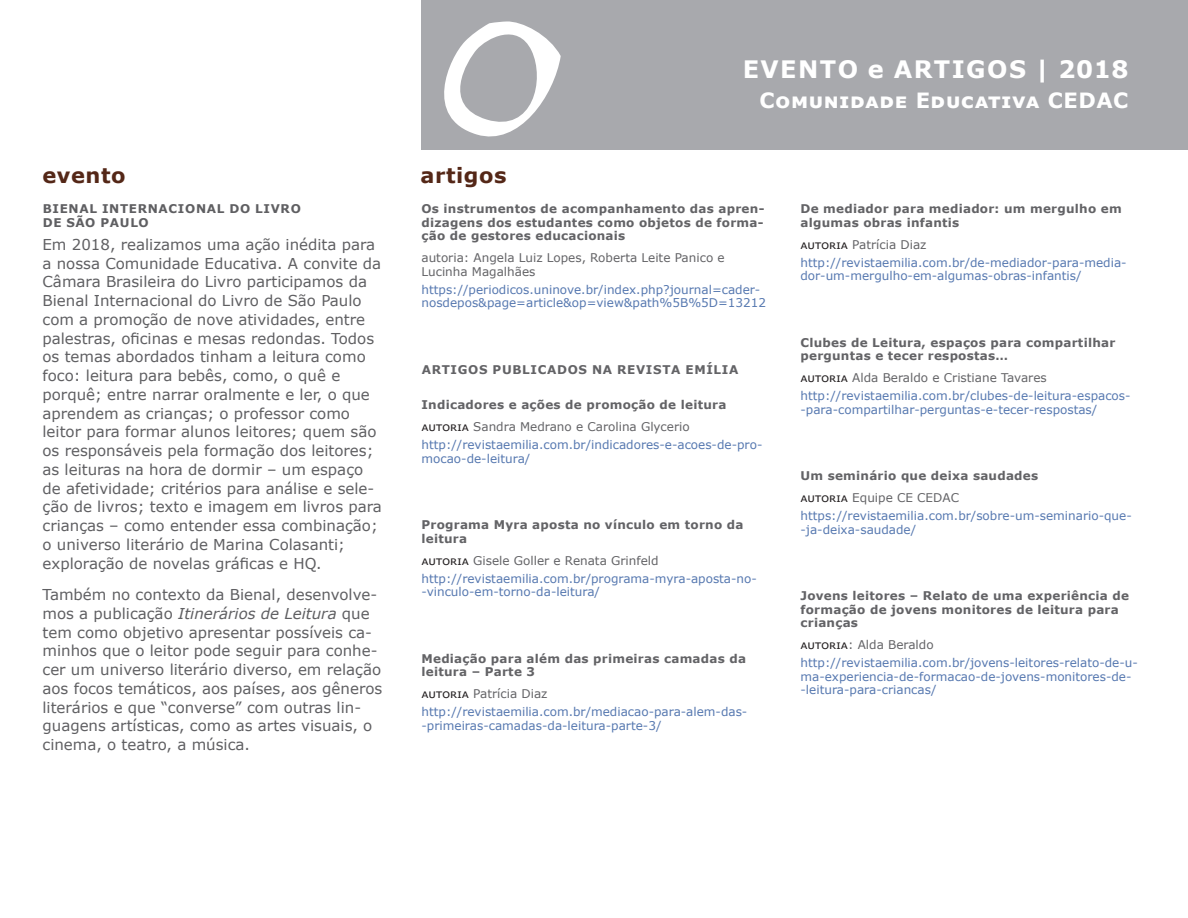
<style>
.page{position:relative;width:1188px;height:918px;background:#fff}
.page>*{position:absolute;margin:0;border:0;box-sizing:border-box;transform-origin:0 0}
.t1{font:700 24px "Verdana";letter-spacing:.06em;color:#fff}
.t2{font:700 21px "Verdana";letter-spacing:.025em;color:#fff}
.t3{font:700 21px "Verdana";letter-spacing:.025em;color:#542717}
.texto_medio{font:15px/18.8px "Verdana";color:#5f5f62}
.artigos_link{font:12px/13.5px "Verdana";color:#5678b0}
.artigos_titulo{font:700 12px/13.5px "Verdana";letter-spacing:.02em;color:#636366}
.pub_autor_ano_parc{font:12px/13.5px "Verdana";color:#636366}
.pub_título{font:700 12px/13.5px "Verdana";letter-spacing:.055em;color:#5f5f62}
.pub_título-2{font:700 12px "Verdana";letter-spacing:.055em;color:#636366}
.s1{font-style:italic}
.s2{color:#231f20}
</style>
<div class="page">
<div style="left:422px;top:0;width:766px;height:149px;background:#a8a9ad"></div>
<svg style="left:444px;top:21px;width:117px;height:116px"></svg>
<p class="t3" style="left:43px;top:160px;width:85px">evento</p>
<p class="t3" style="left:421px;top:160px;width:87px">artigos</p>
<p class="t1" style="left:743px;top:52px;width:387px">EVENTO e ARTIGOS | 2018</p>
<p class="t2" style="left:759px;top:85px;width:371px">Comunidade Educativa CEDAC</p>
<p class="pub_título" style="left:43px;top:202px;width:260px">BIENAL INTERNACIONAL DO LIVRO<br>DE SÃO PAULO</p>
<p class="texto_medio" style="left:43px;top:235px;width:341px">Em 2018, realizamos uma ação inédita para a nossa Comunidade Educativa. A convite da Câmara Brasileira do Livro participamos da Bienal Internacional do Livro de São Paulo com a promoção de nove atividades, entre palestras, oficinas e mesas redondas. Todos os temas abordados tinham a leitura como foco: leitura para bebês, como, o quê e porquê; entre narrar oralmente e ler, o que aprendem as crianças; o professor como leitor para formar alunos leitores; quem são os responsáveis pela formação dos leitores; as leituras na hora de dormir – um espaço de afetividade; critérios para análise e sele&shy;ção de livros; texto e imagem em livros para crianças – como entender essa combinação; o universo literário de Marina Colasanti; exploração de novelas gráficas e HQ.</p>
<p class="texto_medio" style="left:43px;top:585px;width:341px">Também no contexto da Bienal, desenvolve&shy;mos a publicação <span class="s1">Itinerários de Leitura</span> que tem como objetivo apresentar possíveis ca&shy;minhos que o leitor pode seguir para conhe&shy;cer um universo literário diverso, em relação aos focos temáticos, aos países, aos gêneros literários e que “converse” com outras lin&shy;guagens artísticas, como as artes visuais, o cinema, o teatro, a música.</p>
<p class="artigos_titulo" style="left:422px;top:202px;width:344px;text-align:justify">Os instrumentos de acompanhamento das apren&shy;dizagens dos estudantes como objetos de forma&shy;ção de gestores educacionais</p>
<p class="pub_autor_ano_parc" style="left:422px;top:251px;width:305px">autoria: Angela Luiz Lopes, Roberta Leite Panico e<br>Lucinha Magalhães</p>
<p class="artigos_link" style="left:422px;top:282px;width:346px">https://periodicos.uninove.br/index.php?journal=cader&shy;nosdepos&amp;page=article&amp;op=view&amp;path%5B%5D=13212</p>
<p class="pub_título-2" style="left:422px;top:361px;width:318px">ARTIGOS PUBLICADOS NA REVISTA EMÍLIA</p>
<p class="artigos_titulo" style="left:422px;top:398px;width:306px">Indicadores e ações de promoção de leitura</p>
<p class="pub_autor_ano_parc" style="left:422px;top:420px;width:270px"><span class="s2">autoria</span> Sandra Medrano e Carolina Glycerio</p>
<p class="artigos_link" style="left:422px;top:438px;width:342px">http://revistaemilia.com.br/indicadores-e-acoes-de-pro&shy;mocao-de-leitura/</p>
<p class="artigos_titulo" style="left:422px;top:518px;width:323px">Programa Myra aposta no vínculo em torno da leitura</p>
<p class="pub_autor_ano_parc" style="left:422px;top:554px;width:239px"><span class="s2">autoria</span> Gisele Goller e Renata Grinfeld</p>
<p class="artigos_link" style="left:422px;top:571px;width:337px">http://revistaemilia.com.br/programa-myra-aposta-no--vinculo-em-torno-da-leitura/</p>
<p class="artigos_titulo" style="left:422px;top:651px;width:326px">Mediação para além das primeiras camadas da leitura – Parte 3</p>
<p class="pub_autor_ano_parc" style="left:422px;top:687px;width:128px"><span class="s2">autoria</span> Patrícia Diaz</p>
<p class="artigos_link" style="left:422px;top:705px;width:327px">http://revistaemilia.com.br/mediacao-para-alem-das--primeiras-camadas-da-leitura-parte-3/</p>
<p class="artigos_titulo" style="left:801px;top:202px;width:323px">De mediador para mediador: um mergulho em algumas obras infantis</p>
<p class="pub_autor_ano_parc" style="left:801px;top:238px;width:128px"><span class="s2">autoria</span> Patrícia Diaz</p>
<p class="artigos_link" style="left:801px;top:255px;width:328px">http://revistaemilia.com.br/de-mediador-para-media&shy;dor-um-mergulho-em-algumas-obras-infantis/</p>
<p class="artigos_titulo" style="left:801px;top:335px;width:316px">Clubes de Leitura, espaços para compartilhar perguntas e tecer respostas…</p>
<p class="pub_autor_ano_parc" style="left:801px;top:371px;width:248px"><span class="s2">autoria</span> Alda Beraldo e Cristiane Tavares</p>
<p class="artigos_link" style="left:801px;top:389px;width:332px">http://revistaemilia.com.br/clubes-de-leitura-espacos--para-compartilhar-perguntas-e-tecer-respostas/</p>
<p class="artigos_titulo" style="left:801px;top:469px;width:239px">Um seminário que deixa saudades</p>
<p class="pub_autor_ano_parc" style="left:801px;top:491px;width:160px"><span class="s2">autoria</span> Equipe CE CEDAC</p>
<p class="artigos_link" style="left:801px;top:509px;width:333px">https://revistaemilia.com.br/sobre-um-seminario-que--ja-deixa-saudade/</p>
<p class="artigos_titulo" style="left:801px;top:589px;width:330px">Jovens leitores – Relato de uma experiência de formação de jovens monitores de leitura para crianças</p>
<p class="pub_autor_ano_parc" style="left:801px;top:638px;width:135px"><span class="s2">autoria</span>: Alda Beraldo</p>
<p class="artigos_link" style="left:801px;top:656px;width:339px">http://revistaemilia.com.br/jovens-leitores-relato-de-u&shy;ma-experiencia-de-formacao-de-jovens-monitores-de--leitura-para-criancas/</p>
</div>
